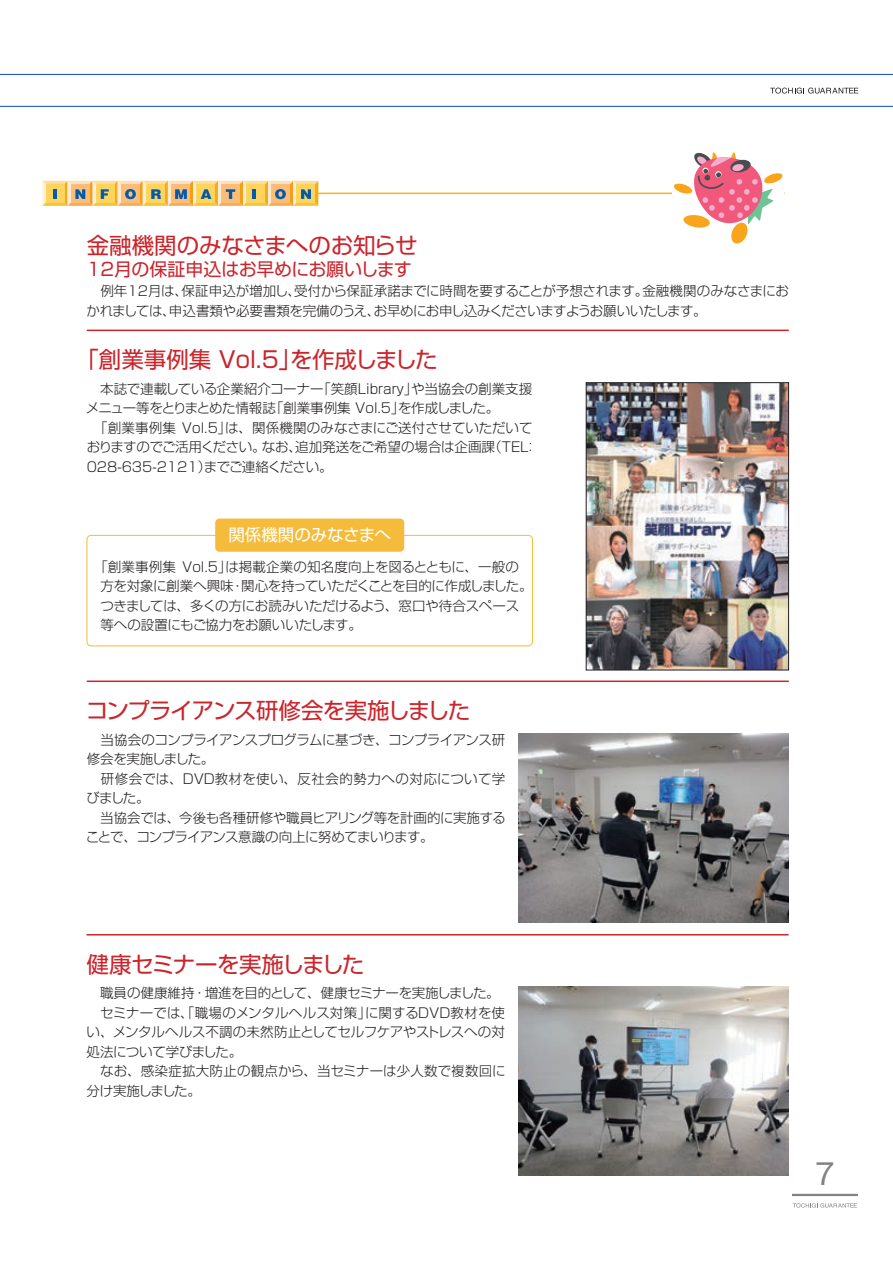
<style>
.page{position:relative;width:893px;height:1263px;background:#fff}
.page>*{position:absolute;margin:0;border:0;box-sizing:border-box;transform-origin:0 0}
.t1{font:28.65px "Gothic MB101 Pr 6";color:#808285}
.t2{font:22.5px "Shin Go Pr 6";color:#cb242b}
.t3{font:22.5px "Shin Go Pr 6";letter-spacing:-.055em;color:#cb242b}
.t4{font:22.5px "Shin Go Pr 6";letter-spacing:-.01em;color:#cb242b}
.t5{font:22.5px "Shin Go Pr 6";letter-spacing:-.05em;color:#cb242b}
.t6{font:18px "Shin Go Pr 6";letter-spacing:-.01em;color:#cb242b}
.t7{font:16.5px "Shin Go Pr 6";color:#fff}
.t8{font:300 13.5px/19.5px "Shin Go Pr 6";letter-spacing:-.02em;color:#231f20}
.t9{font:300 13.5px/19.5px "Shin Go Pr 6";color:#231f20}
</style>
<div class="page">
<hr style="left:0;top:106px;width:893px;height:1px;background:#0d4da1">
<hr style="left:0;top:74px;width:893px;height:1px;background:#0d4da1">
<svg style="left:770px;top:88px;width:88px;height:6px"></svg>
<hr style="left:317px;top:193px;width:467px;height:1px;background:#fbb316">
<svg style="left:43px;top:181px;width:275px;height:25px;background:#e2bf78"></svg>
<svg style="left:673px;top:152px;width:110px;height:92px"></svg>
<img style="left:519px;top:733px;width:270px;height:189px">
<hr style="left:87px;top:934px;width:702px;height:1px;background:#cb242b">
<hr style="left:87px;top:330px;width:702px;height:1px;background:#cb242b">
<img style="left:519px;top:986px;width:270px;height:190px">
<hr style="left:87px;top:680px;width:702px;height:2px;background:#cb242b">
<div style="left:87px;top:535px;width:446px;height:111px;border:1px solid #f5bc3b;border-radius:4px"></div>
<div style="left:215px;top:519px;width:189px;height:33px;background:#f5bc3b;border-radius:4px"></div>
<img style="left:588px;top:384px;width:199px;height:284px">
<div style="left:586px;top:382px;width:203px;height:288px;border:1px solid #231f20"></div>
<svg style="left:793px;top:1203px;width:64px;height:4px"></svg>
<hr style="left:792px;top:1194px;width:66px;height:2px;background:#808285">
<h2 class="t4" style="left:87px;top:227px;width:332px">金融機関のみなさまへのお知らせ</h2>
<h3 class="t6" style="left:87px;top:255px;width:327px">12月の保証申込はお早めにお願いします</h3>
<p class="t8" style="left:86px;top:280px;width:704px">　例年12月は、保証申込が増加し、受付から保証承諾までに時間を要することが予想されます。金融機関のみなさまにおかれましては、申込書類や必要書類を完備のうえ、お早めにお申し込みくださいますようお願いいたします。</p>
<h2 class="t2" style="left:76px;top:341px;width:363px">「創業事例集 Vol.5」を作成しました</h2>
<p class="t9" style="left:86px;top:378px;width:453px">　本誌で連載している企業紹介コーナー「笑顔Library」や当協会の創業支援メニュー等をとりまとめた情報誌「創業事例集 Vol.5」を作成しました。<br>　「創業事例集 Vol.5」は、関係機関のみなさまにご送付させていただいておりますのでご活用ください。なお、追加発送をご希望の場合は企画課（TEL：028-635-2121）までご連絡ください。</p>
<p class="t7" style="left:228px;top:522px;width:164px">関係機関のみなさまへ</p>
<p class="t8" style="left:100px;top:556px;width:434px;text-indent:-6px">「創業事例集 Vol.5」は掲載企業の知名度向上を図るとともに、一般の方を対象に創業へ興味・関心を持っていただくことを目的に作成しました。つきましては、多くの方にお読みいただけるよう、窓口や待合スペース等への設置にもご協力をお願いいたします。</p>
<h2 class="t3" style="left:86px;top:692px;width:386px">コンプライアンス研修会を実施しました</h2>
<p class="t8" style="left:86px;top:729px;width:421px">　当協会のコンプライアンスプログラムに基づき、コンプライアンス研修会を実施しました。<br>　研修会では、DVD教材を使い、反社会的勢力への対応について学びました。<br>　当協会では、今後も各種研修や職員ヒアリング等を計画的に実施することで、コンプライアンス意識の向上に努めてまいります。</p>
<h2 class="t5" style="left:87px;top:945px;width:279px">健康セミナーを実施しました</h2>
<p class="t8" style="left:87px;top:982px;width:420px">　職員の健康維持・増進を目的として、健康セミナーを実施しました。　セミナーでは、「職場のメンタルヘルス対策」に関するDVD教材を使い、メンタルヘルス不調の未然防止としてセルフケアやストレスへの対処法について学びました。<br>　なお、感染症拡大防止の観点から、当セミナーは少人数で複数回に分け実施しました。</p>
<h1 class="t1" style="left:815px;top:1150px;width:21px">7</h1>
</div>
